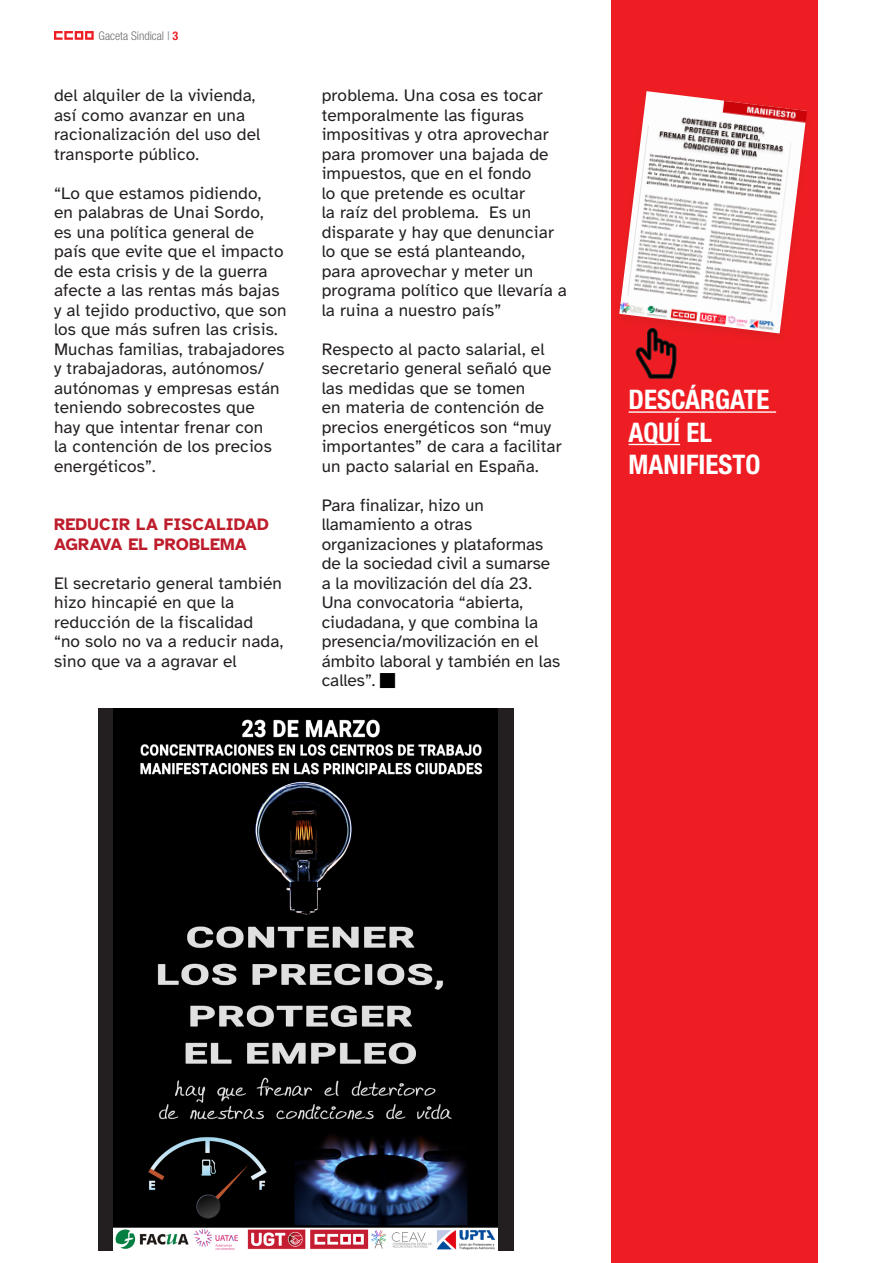
<style>
.page{position:relative;width:893px;height:1263px;background:#fff}
.page>*{position:absolute;margin:0;border:0;box-sizing:border-box;transform-origin:0 0}
.t1{font:700 condensed 27px/32.4px "Helvetica Neue LT Std";color:#fff}
.t2{font:17.25px/19.5px "Atkinson Hyperlegible";letter-spacing:.01em;color:#231f20}
.t3{font:700 17.25px/19.5px "Atkinson Hyperlegible";letter-spacing:.01em;color:#be1d2c}
.t4{font:300 condensed 12px "Helvetica Neue LT Std";color:#6c6d70}
.s1{font-weight:700;color:#ee1d23}
</style>
<div class="page">
<svg style="left:54px;top:31px;width:40px;height:9px"></svg>
<div style="left:98px;top:708px;width:415px;height:543px;background:#231f20"></div>
<img style="left:114px;top:708px;width:383px;height:543px">
<div style="left:611px;top:0;width:206px;height:1263px;background:#ee1d23"></div>
<img style="left:619px;top:91px;width:188px;height:242px">
<svg style="left:635px;top:328px;width:41px;height:50px"></svg>
<hr style="left:629px;top:411px;width:147px;height:2px;background:#fff">
<hr style="left:629px;top:444px;width:51px;height:1px;background:#fff">
<p class="t4" style="left:99px;top:28px;width:81px">Gaceta Sindical | <span class="s1">3</span></p>
<p class="t2" style="left:54px;top:86px;width:208px">del alquiler de la vivienda, así como avanzar en una racionalización del uso del transporte público.</p>
<p class="t2" style="left:54px;top:183px;width:234px">“Lo que estamos pidiendo,<br>en palabras de Unai Sordo,<br>es una política general de país que evite que el impacto de esta crisis y de la guerra afecte a las rentas más bajas y al tejido productivo, que son los que más sufren las crisis.<br>Muchas familias, trabajadores y trabajadoras, autónomos/ autónomas y empresas están teniendo sobrecostes que<br>hay que intentar frenar con<br>la contención de los precios energéticos”.</p>
<p class="t3" style="left:54px;top:515px;width:217px">REDUCIR LA FISCALIDAD<br>AGRAVA EL PROBLEMA</p>
<p class="t2" style="left:54px;top:573px;width:231px">El secretario general también hizo hincapié en que la reducción de la fiscalidad “no solo no va a reducir nada, sino que va a agravar el</p>
<p class="t2" style="left:322px;top:86px;width:247px">problema. Una cosa es tocar temporalmente las figuras impositivas y otra aprovechar para promover una bajada de impuestos, que en el fondo<br>lo que pretende es ocultar<br>la raíz del problema. Es un disparate y hay que denunciar lo que se está planteando,<br>para aprovechar y meter un programa político que llevaría a la ruina a nuestro país”</p>
<p class="t2" style="left:322px;top:339px;width:242px">Respecto al pacto salarial, el secretario general señaló que las medidas que se tomen<br>en materia de contención de precios energéticos son “muy importantes” de cara a facilitar un pacto salarial en España.</p>
<p class="t2" style="left:322px;top:495px;width:240px">Para finalizar, hizo un llamamiento a otras organizaciones y plataformas de la sociedad civil a sumarse a la movilización del día 23.<br>Una convocatoria “abierta, ciudadana, y que combina la presencia/movilización en el ámbito laboral y también en las calles”.</p>
<p class="t1" style="left:629px;top:383px;width:143px">DESCÁRGATE<br>AQUÍ EL</p>
<p class="t1" style="left:629px;top:448px;width:133px">MANIFIESTO</p>
</div>
